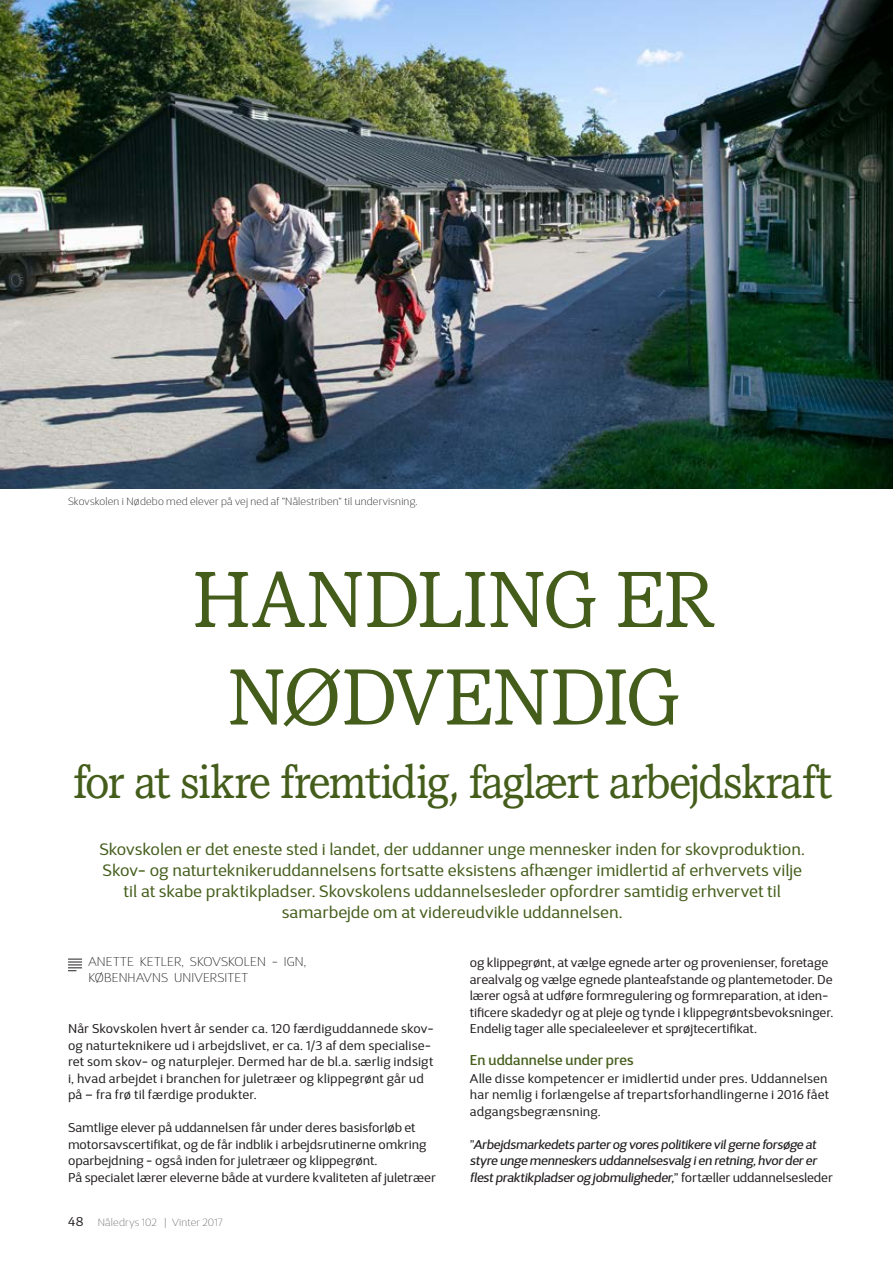
<style>
.page{position:relative;width:893px;height:1263px;background:#fff}
.page>*{position:absolute;margin:0;border:0;box-sizing:border-box;transform-origin:0 0}
.t1{font:82.5px/97.5px "Pacella ITC Std";color:#445d1b;text-align:center}
.t2{font:49.5px "Pacella ITC Std";letter-spacing:-.035em;color:#445d1b}
.t3{font:16.5px/21px "D Sari";letter-spacing:.005em;color:#445d1b;text-align:center}
.t4{font:500 14.25px "D Sari";letter-spacing:.01em;color:#445d1b}
.t5{font:12.75px/16.5px "D Sari";letter-spacing:.005em;color:#231f20}
.t6{font:italic 12.75px/16.5px "D Sari";letter-spacing:-.015em;color:#231f20}
.t7{font:100 12.75px/16.5px "D Sari";letter-spacing:.01em;color:#231f20}
.t8{font:100 10.5px "D Sari";letter-spacing:.015em;color:#231f20}
.t9{font:100 10.5px "D Sari";letter-spacing:.02em;color:#6c6d70}
.s1{font-weight:400;font-size:12.75px;color:#231f20}
.s2{font-style:normal}
</style>
<div class="page">
<img style="left:0;top:0;width:893px;height:488px">
<svg style="left:68px;top:959px;width:14px;height:12px"></svg>
<p class="t8" style="left:68px;top:495px;width:351px">Skovskolen i Nødebo med elever på vej ned af ”Nålestriben” til undervisning.</p>
<h1 class="t1" style="left:193px;top:549px;width:522px">HANDLING ER<br>NØDVENDIG</h1>
<h2 class="t2" style="left:74px;top:751px;width:760px">for at sikre fremtidig, faglært arbejdskraft</h2>
<p class="t3" style="left:99px;top:839px;width:707px">Skovskolen er det eneste sted i landet, der uddanner unge mennesker inden for skovproduktion.<br>Skov- og naturteknikeruddannelsens fortsatte eksistens afhænger imidlertid af erhvervets vilje til at skabe praktikpladser. Skovskolens uddannelsesleder opfordrer samtidig erhvervet til samarbejde om at videreudvikle uddannelsen.</p>
<p class="t7" style="left:88px;top:953px;width:220px">ANETTE KETLER, SKOVSKOLEN - IGN,<br>KØBENHAVNS UNIVERSITET</p>
<p class="t5" style="left:68px;top:1020px;width:367px">Når Skovskolen hvert år sender ca. 120 færdiguddannede skov&shy;og naturteknikere ud i arbejdslivet, er ca. 1/3 af dem specialise&shy;ret som skov- og naturplejer. Dermed har de bl.a. særlig indsigt i, hvad arbejdet i branchen for juletræer og klippegrønt går ud på – fra frø til færdige produkter.</p>
<p class="t5" style="left:68px;top:1119px;width:369px">Samtlige elever på uddannelsen får under deres basisforløb et motorsavscertifikat, og de får indblik i arbejdsrutinerne omkring oparbejdning - også inden for juletræer og klippegrønt.<br>På specialet lærer eleverne både at vurdere kvaliteten af juletræer</p>
<p class="t9" style="left:68px;top:1216px;width:156px"><span class="s1">48</span> Nåledrys 102 | Vinter 2017</p>
<p class="t5" style="left:470px;top:954px;width:365px">og klippegrønt, at vælge egnede arter og provenienser, foretage arealvalg og vælge egnede planteafstande og plantemetoder. De lærer også at udføre formregulering og formreparation, at iden&shy;tificere skadedyr og at pleje og tynde i klippegrøntsbevoksninger.<br>Endelig tager alle specialeelever et sprøjtecertifikat.</p>
<p class="t4" style="left:470px;top:1051px;width:165px">En uddannelse under pres</p>
<p class="t5" style="left:470px;top:1070px;width:361px;text-align:justify">Alle disse kompetencer er imidlertid under pres. Uddannelsen har nemlig i forlængelse af trepartsforhandlingerne i 2016 fået adgangsbegrænsning.</p>
<p class="t6" style="left:470px;top:1136px;width:364px"><span class="s2">”</span>Arbejdsmarkedets parter og vores politikere vil gerne forsøge at styre unge menneskers uddannelsesvalg i en retning, hvor der er flest praktikpladser og jobmuligheder,<span class="s2">” fortæller uddannelsesleder</span></p>
</div>
